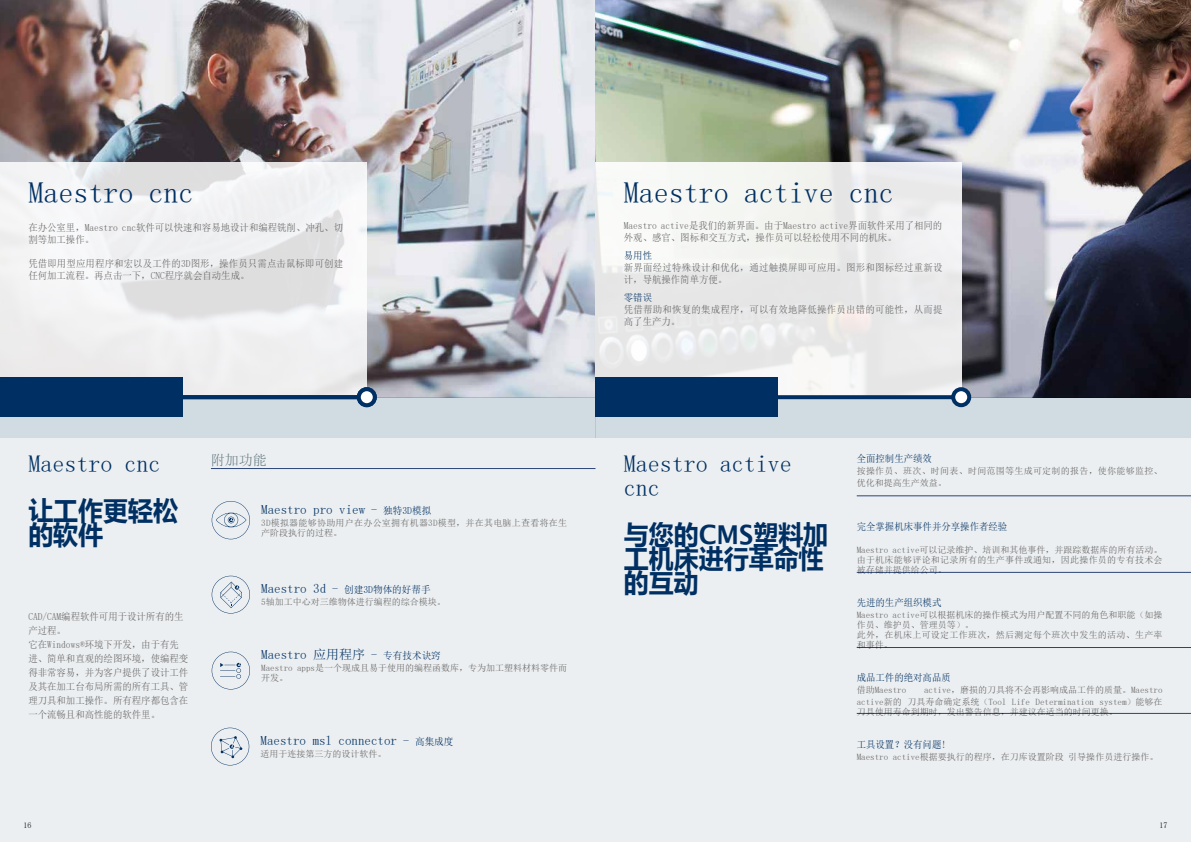
<style>
.page{position:relative;width:1191px;height:842px;background:#fff}
.page>*{position:absolute;margin:0;border:0;box-sizing:border-box;transform-origin:0 0}
.t1{font:30px "Sim Sun";color:#003063}
.t2{font:700 26px/24px "Sim Sun";color:#003063;scale:.96 1}
.t3{font:24px/24px "Sim Sun";color:#003063}
.t4{font:14px "Sim Sun";color:#647a84}
.t5{font:13px "Sim Sun";color:#003063}
.t6{font:10px/14px "Sim Sun";color:#646363;scale:.94 1}
.t7{font:10px/12px "Sim Sun";letter-spacing:.025em;color:#646363;scale:.94 1}
.t8{font:10px "Sim Sun";color:#003063;scale:.94 1}
.t9{font:10px "Sim Sun";color:#003063;scale:.96 1}
.t10{font:9px/10px "Sim Sun";color:#646363}
.t11{font:9px/10px "Sim Sun";letter-spacing:.03em;color:#646363}
.t12{font:8px "Sim Sun";color:#000}
.s1{font-size:12px}
.s2{font-size:10px}
.s3{font-size:13px}
</style>
<div class="page">
<img style="left:0;top:0;width:595px;height:397px">
<img style="left:595px;top:0;width:596px;height:397px">
<div style="left:595px;top:162px;width:367px;height:235px;background:linear-gradient(to right,#f1f2f0,#ecebec)"></div>
<div style="left:0;top:397px;width:1191px;height:445px;background:#eceff1"></div>
<svg style="left:0;top:162px;width:366px;height:233px;fill:#f0f0f2"></svg>
<div style="left:595px;top:397px;width:596px;height:41px;background:#d0dbe2"></div>
<div style="left:953px;top:389px;width:16px;height:16px;background:#fff;border-radius:50%"></div>
<svg style="left:778px;top:395px;width:173px;height:4px"></svg>
<div style="left:951px;top:387px;width:20px;height:20px;border:4px solid #003063;border-radius:50%"></div>
<div style="left:0;top:397px;width:595px;height:41px;background:#d0dbe2"></div>
<svg style="left:212px;top:576px;width:38px;height:37px"></svg>
<svg style="left:212px;top:652px;width:38px;height:37px"></svg>
<svg style="left:212px;top:501px;width:38px;height:38px"></svg>
<hr style="left:211px;top:468px;width:384px;height:1px;background:#2f4b7d">
<hr style="left:856px;top:496px;width:335px;height:1px;background:#2f4b7d">
<hr style="left:856px;top:572px;width:335px;height:1px;background:#2f4b7d">
<hr style="left:856px;top:647px;width:335px;height:1px;background:#2f4b7d">
<hr style="left:856px;top:713px;width:335px;height:1px;background:#2f4b7d">
<div style="left:595px;top:378px;width:183px;height:39px;background:#003063"></div>
<div style="left:358px;top:389px;width:17px;height:16px;background:#fff;border-radius:50%"></div>
<hr style="left:0;top:395px;width:359px;height:4px;background:#003063">
<div style="left:357px;top:387px;width:20px;height:20px;border:4px solid #003063;border-radius:50%"></div>
<div style="left:0;top:378px;width:182px;height:39px;background:#003063"></div>
<svg style="left:211px;top:728px;width:38px;height:37px"></svg>
<h1 class="t1" style="left:28px;top:177px;width:167px">Maestro cnc</h1>
<p class="t6" style="left:28px;top:221px;width:336px;line-height:12px">在办公室里，Maestro cnc软件可以快速和容易地设计和编程铣削、冲孔、切割等加工操作。</p>
<p class="t6" style="left:28px;top:257px;width:336px;line-height:12px">凭借即用型应用程序和宏以及工件的3D图形，操作员只需点击鼠标即可创建任何加工流程。再点击一下，CNC程序就会自动生成。</p>
<h1 class="t1" style="left:624px;top:177px;width:271px">Maestro active cnc</h1>
<p class="t6" style="left:624px;top:219px;width:340px;line-height:12px">Maestro active是我们的新界面。由于Maestro active界面软件采用了相同的外观、感官、图标和交互方式，操作员可以轻松使用不同的机床。</p>
<p class="t8" style="left:624px;top:250px;width:32px">易用性</p>
<p class="t7" style="left:624px;top:261px;width:340px">新界面经过特殊设计和优化，通过触摸屏即可应用。图形和图标经过重新设计，导航操作简单方便。</p>
<p class="t8" style="left:624px;top:292px;width:32px">零错误</p>
<p class="t7" style="left:624px;top:303px;width:340px">凭借帮助和恢复的集成程序，可以有效地降低操作员出错的可能性，从而提高了生产力。</p>
<h3 class="t3" style="left:28px;top:451px;width:134px">Maestro cnc</h3>
<h2 class="t2" style="left:28px;top:499px;width:157px">让工作更轻松的软件</h2>
<p class="t6" style="left:28px;top:609px;width:172px">CAD/CAM编程软件可用于设计所有的生产过程。<br>它在Windows®环境下开发，由于有先进、简单和直观的绘图环境，使编程变得非常容易，并为客户提供了设计工件及其在加工台布局所需的所有工具、管理刀具和加工操作。所有程序都包含在一个流畅且和高性能的软件里。</p>
<h3 class="t4" style="left:211px;top:453px;width:57px">附加功能</h3>
<h3 class="t3" style="left:624px;top:451px;width:169px">Maestro active cnc</h3>
<h2 class="t2" style="left:624px;top:523px;width:214px">与您的CMS塑料加工机床进行革命性的互动</h2>
<h3 class="t5" style="left:261px;top:503px;width:171px">Maestro pro view <span class="s1">-</span> <span class="s2">独特3D模拟</span></h3>
<p class="t11" style="left:261px;top:518px;width:307px">3D模拟器能够协助用户在办公室拥有机器3D模型，并在其电脑上查看将在生产阶段执行的过程。</p>
<p class="t9" style="left:261px;top:585px;width:178px"><span class="s3">Maestro 3d</span> <span class="s1">-</span> 创建3D物体的好帮手</p>
<p class="t10" style="left:261px;top:597px;width:186px">5轴加工中心对三维物体进行编程的综合模块。</p>
<h3 class="t5" style="left:261px;top:648px;width:181px">Maestro 应用程序 <span class="s1">-</span> <span class="s2">专有技术诀窍</span></h3>
<p class="t10" style="left:261px;top:663px;width:307px">Maestro apps是一个现成且易于使用的编程函数库，专为加工塑料材料零件而开发。</p>
<h3 class="t5" style="left:260px;top:734px;width:194px">Maestro msl connector <span class="s1">-</span> <span class="s2">高集成度</span></h3>
<p class="t10" style="left:260px;top:749px;width:127px">适用于连接第三方的设计软件。</p>
<p class="t8" style="left:856px;top:453px;width:82px">全面控制生产绩效</p>
<p class="t11" style="left:856px;top:465px;width:307px;line-height:12px">按操作员、班次、时间表、时间范围等生成可定制的报告，使你能够监控、优化和提高生产效益。</p>
<p class="t8" style="left:856px;top:521px;width:162px">完全掌握机床事件并分享操作者经验</p>
<p class="t10" style="left:856px;top:545px;width:307px;text-align:justify">Maestro active可以记录维护、培训和其他事件，并跟踪数据库的所有活动。由于机床能够评论和记录所有的生产事件或通知，因此操作员的专有技术会被存储并提供给公司。</p>
<p class="t8" style="left:856px;top:597px;width:92px">先进的生产组织模式</p>
<p class="t10" style="left:856px;top:610px;width:307px">Maestro active可以根据机床的操作模式为用户配置不同的角色和职能（如操作员、维护员、管理员等）。<br>此外，在机床上可设定工作班次，然后测定每个班次中发生的活动、生产率和事件。</p>
<p class="t8" style="left:856px;top:672px;width:102px">成品工件的绝对高品质</p>
<p class="t10" style="left:856px;top:685px;width:51px">借助Maestro</p>
<p class="t10" style="left:856px;top:684px;width:307px;line-height:12px;text-align:right">active，磨损的刀具将不会再影响成品工件的质量。Maestro<br>active新的 刀具寿命确定系统（Tool Life Determination system）能够在</p>
<p class="t10" style="left:856px;top:707px;width:263px">刀具使用寿命到期时，发出警告信息，并建议在适当的时间更换。</p>
<p class="t8" style="left:856px;top:739px;width:97px">工具设置？没有问题!</p>
<p class="t10" style="left:856px;top:752px;width:303px">Maestro active根据要执行的程序，在刀库设置阶段 引导操作员进行操作。</p>
<p class="t12" style="left:24px;top:821px;width:9px">16</p>
<p class="t12" style="left:1159px;top:821px;width:9px">17</p>
</div>
